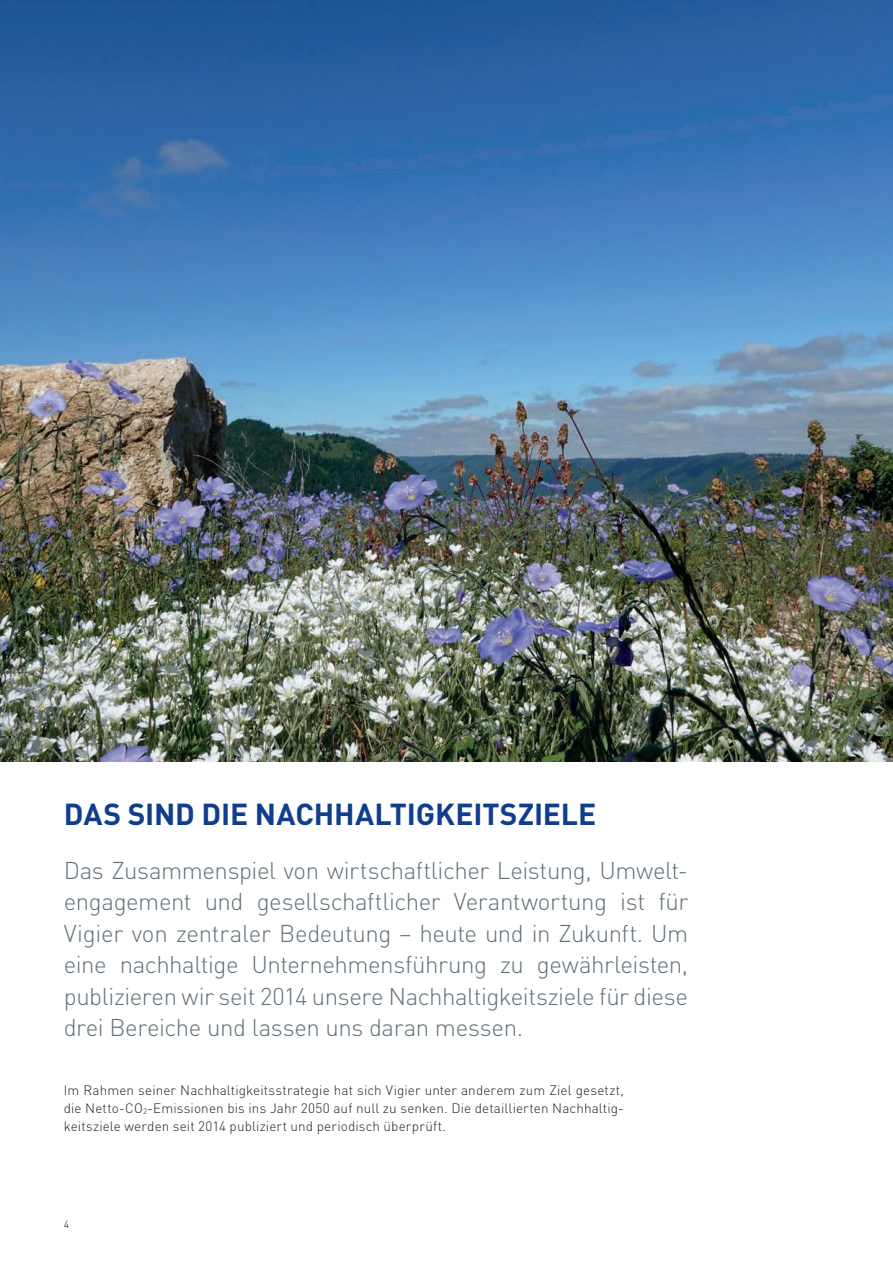
<style>
.page{position:relative;width:893px;height:1263px;background:#fff}
.page>*{position:absolute;margin:0;border:0;box-sizing:border-box;transform-origin:0 0}
.t1{font:700 30px "DIN Pro";letter-spacing:-.005em;color:#103d8c}
.t2{font:300 24px/31.5px "DIN Pro";letter-spacing:-.015em;color:#627179}
.t3{font:300 13.5px/18px "DIN Pro";letter-spacing:.01em;color:#231f20;text-align:justify}
.t4{font:300 10.5px "DIN Pro";color:#231f20}
</style>
<div class="page">
<img style="left:0;top:0;width:893px;height:762px">
<p class="t1" style="left:64px;top:789px;width:534px">DAS SIND DIE NACHHALTIGKEITSZIELE</p>
<p class="t2" style="left:64px;top:852px;width:626px">Das Zusammenspiel von wirtschaftlicher Leistung, Umwelt&shy;engagement und gesellschaftlicher Verantwortung ist für Vigier von zentraler Bedeutung – heute und in Zukunft. Um eine nachhaltige Unternehmensführung zu gewährleisten, publizieren wir seit 2014 unsere Nachhaltigkeitsziele für diese drei Bereiche und lassen uns daran messen.</p>
<p class="t3" style="left:64px;top:1079px;width:562px">Im Rahmen seiner Nachhaltigkeitsstrategie hat sich Vigier unter anderem zum Ziel gesetzt, die Netto-CO<sub>2</sub>-Emissionen bis ins Jahr 2050 auf null zu senken. Die detaillierten Nachhaltig&shy;keitsziele werden seit 2014 publiziert und periodisch überprüft.</p>
<p class="t4" style="left:64px;top:1216px;width:7px">4</p>
</div>
